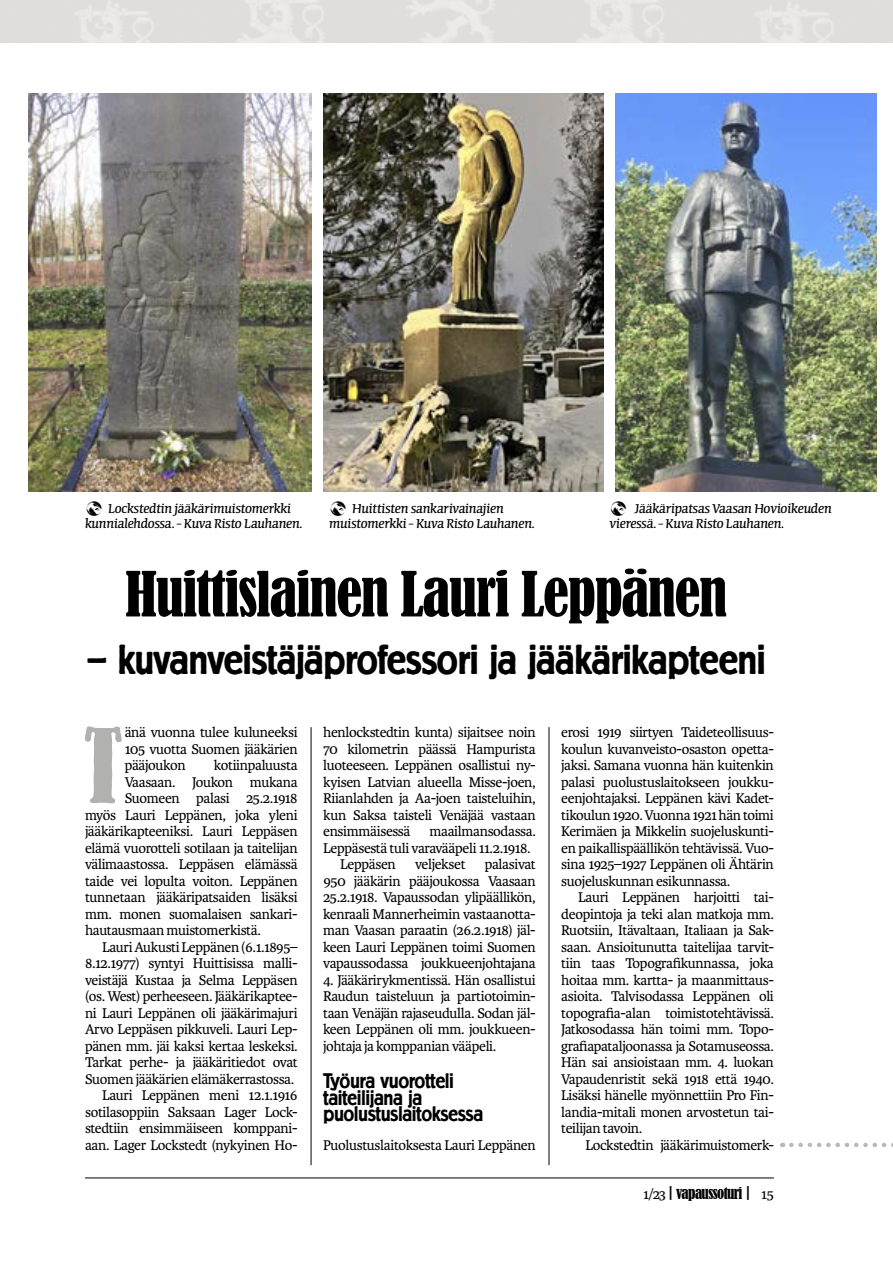
<style>
.page{position:relative;width:893px;height:1263px;background:#fff}
.page>*{position:absolute;margin:0;border:0;box-sizing:border-box;transform-origin:0 0}
.t1{font:700 condensed 106.35px "Bernhard";color:#b1b1b0}
.t2{font:condensed 57.9px "Bernard";letter-spacing:-.025em;color:#000}
.t3{font:500 41.85px "Berliner Grotesk";letter-spacing:-.025em;color:#000}
.t4{font:500 21px/16.5px "Berliner Grotesk";letter-spacing:-.025em;color:#000}
.t5{font:16.5px/15px "Conga Brava Std";letter-spacing:-.01em;color:#000}
.t6{font:15px/16.5px "Karmina";letter-spacing:-.025em;color:#000;text-align:justify}
.t7{font:condensed 15px "Bernard";letter-spacing:-.04em;color:#000}
.s1{font-family:"Conga Brava Std Film"}
.s2{font-family:"Karmina";font-stretch:normal}
</style>
<div class="page">
<img style="left:29px;top:94px;width:283px;height:397px">
<img style="left:324px;top:94px;width:279px;height:397px">
<img style="left:615px;top:94px;width:262px;height:397px">
<svg style="left:791px;top:1143px;width:102px;height:4px"></svg>
<hr style="left:311px;top:727px;width:1px;height:438px;background:#000">
<hr style="left:549px;top:727px;width:1px;height:438px;background:#000">
<hr style="left:85px;top:1177px;width:689px;height:1px;background:#000">
<p class="t5" style="left:85px;top:502px;width:219px"><span class="s1">^</span> Lockstedtin jääkärimuistomerkki kunnialehdossa. – Kuva Risto Lauhanen.</p>
<p class="t5" style="left:329px;top:502px;width:207px"><span class="s1">^</span> Huittisten sankarivainajien muistomerkki – Kuva Risto Lauhanen.</p>
<p class="t5" style="left:609px;top:502px;width:224px"><span class="s1">^</span> Jääkäripatsas Vaasan Hovioikeuden vieressä. – Kuva Risto Lauhanen.</p>
<h2 class="t2" style="left:125px;top:561px;width:604px">Huittislainen Lauri Leppänen</h2>
<h3 class="t3" style="left:86px;top:637px;width:681px">– kuvanveistäjäprofessori ja jääkärikapteeni</h3>
<h1 class="t1" style="left:85px;top:710px;width:37px">T</h1>
<p class="t6" style="left:125px;top:724px;width:174px">änä vuonna tulee kuluneeksi 105 vuotta Suomen jääkärien pääjoukon</p>
<p class="t6" style="left:214px;top:757px;width:85px">kotiinpaluusta</p>
<p class="t6" style="left:125px;top:774px;width:174px">Vaasaan. Joukon mukana</p>
<p class="t6" style="left:125px;top:790px;width:174px">Suomeen palasi 25.2.1918</p>
<p class="t6" style="left:85px;top:807px;width:214px">myös Lauri Leppänen, joka yleni</p>
<p class="t6" style="left:85px;top:823px;width:214px">jääkärikapteeniksi. Lauri Leppäsen</p>
<p class="t6" style="left:85px;top:840px;width:214px">elämä vuorotteli sotilaan ja taitelijan</p>
<p class="t6" style="left:85px;top:856px;width:214px">välimaastossa. Leppäsen elämässä</p>
<p class="t6" style="left:85px;top:873px;width:214px">taide vei lopulta voiton. Leppänen</p>
<p class="t6" style="left:85px;top:889px;width:214px">tunnetaan jääkäripatsaiden lisäksi</p>
<p class="t6" style="left:85px;top:906px;width:214px">mm. monen suomalaisen sankari-</p>
<p class="t6" style="left:85px;top:922px;width:177px">hautausmaan muistomerkistä.</p>
<p class="t6" style="left:102px;top:939px;width:197px">Lauri Aukusti Leppänen (6.1.1895–</p>
<p class="t6" style="left:85px;top:955px;width:214px">8.12.1977) syntyi Huittisissa malli-</p>
<p class="t6" style="left:85px;top:972px;width:214px">veistäjä Kustaa ja Selma Leppäsen</p>
<p class="t6" style="left:85px;top:988px;width:214px">(os. West) perheeseen. Jääkärikaptee-</p>
<p class="t6" style="left:85px;top:1005px;width:214px">ni Lauri Leppänen oli jääkärimajuri</p>
<p class="t6" style="left:85px;top:1021px;width:214px">Arvo Leppäsen pikkuveli. Lauri Lep-</p>
<p class="t6" style="left:85px;top:1038px;width:214px">pänen mm. jäi kaksi kertaa leskeksi.</p>
<p class="t6" style="left:85px;top:1054px;width:214px">Tarkat perhe- ja jääkäritiedot ovat</p>
<p class="t6" style="left:85px;top:1071px;width:211px">Suomen jääkärien elämäkerrastossa.</p>
<p class="t6" style="left:102px;top:1087px;width:197px">Lauri Leppänen meni 12.1.1916</p>
<p class="t6" style="left:85px;top:1104px;width:214px">sotilasoppiin Saksaan Lager Lock-</p>
<p class="t6" style="left:85px;top:1120px;width:214px">stedtiin ensimmäiseen komppani-</p>
<p class="t6" style="left:85px;top:1137px;width:214px">aan. Lager Lockstedt (nykyinen Ho-</p>
<p class="t6" style="left:323px;top:724px;width:214px">henlockstedtin kunta) sijaitsee noin 70 kilometrin päässä Hampurista luoteeseen. Leppänen osallistui ny&shy;kyisen Latvian alueella Misse-joen, Riianlahden ja Aa-joen taisteluihin, kun Saksa taisteli Venäjää vastaan ensimmäisessä</p>
<p class="t6" style="left:429px;top:823px;width:108px">maailmansodassa.</p>
<p class="t6" style="left:323px;top:840px;width:209px">Leppäsestä tuli varavääpeli 11.2.1918.</p>
<p class="t6" style="left:340px;top:856px;width:57px">Leppäsen</p>
<p class="t6" style="left:415px;top:856px;width:52px">veljekset</p>
<p class="t6" style="left:323px;top:856px;width:214px;text-indent:162px">palasivat 950 jääkärin pääjoukossa Vaasaan 25.2.1918. Vapaussodan ylipäällikön, kenraali Mannerheimin vastaanotta&shy;man Vaasan paraatin (26.2.1918) jäl&shy;keen Lauri Leppänen toimi Suomen vapaussodassa joukkueenjohtajana</p>
<p class="t6" style="left:323px;top:972px;width:214px">4. Jääkärirykmentissä. Hän osallistui Raudun taisteluun ja partiotoimin&shy;taan Venäjän rajaseudulla. Sodan jäl&shy;keen Leppänen oli mm. joukkueen&shy;johtaja ja komppanian vääpeli.</p>
<h3 class="t4" style="left:323px;top:1073px;width:162px">Työura vuorotteli taiteilijana ja puolustuslaitoksessa</h3>
<p class="t6" style="left:323px;top:1137px;width:214px">Puolustuslaitoksesta Lauri Leppänen</p>
<p class="t6" style="left:561px;top:724px;width:214px">erosi 1919 siirtyen Taideteollisuus&shy;koulun kuvanveisto-osaston opetta&shy;jaksi. Samana vuonna hän kuitenkin palasi puolustuslaitokseen joukku&shy;eenjohtajaksi. Leppänen kävi Kadet&shy;tikoulun 1920. Vuonna 1921 hän toimi Kerimäen ja Mikkelin suojeluskunti&shy;en paikallispäällikön tehtävissä. Vuo&shy;sina 1925–1927 Leppänen oli Ähtärin suojeluskunnan esikunnassa.</p>
<p class="t6" style="left:561px;top:889px;width:214px;text-indent:17px">Lauri Leppänen harjoitti tai&shy;deopintoja ja teki alan matkoja mm.<br>Ruotsiin, Itävaltaan, Italiaan ja Sak&shy;saan. Ansioitunutta taitelijaa tarvit&shy;tiin taas Topografikunnassa, joka hoitaa mm. kartta- ja maanmittaus&shy;asioita. Talvisodassa Leppänen oli topografia-alan toimistotehtävissä.<br>Jatkosodassa hän toimi mm. Topo&shy;grafiapataljoonassa ja Sotamuseossa.<br>Hän sai ansioistaan mm. 4. luokan Vapaudenristit sekä 1918 että 1940.<br>Lisäksi hänelle myönnettiin Pro Fin&shy;landia-mitali monen arvostetun tai&shy;teilijan tavoin.</p>
<p class="t6" style="left:585px;top:1137px;width:190px">Lockstedtin jääkärimuistomerk-</p>
<p class="t7" style="left:643px;top:1185px;width:132px"><span class="s2">1/23</span> | vapaussoturi | <span class="s2">15</span></p>
</div>
